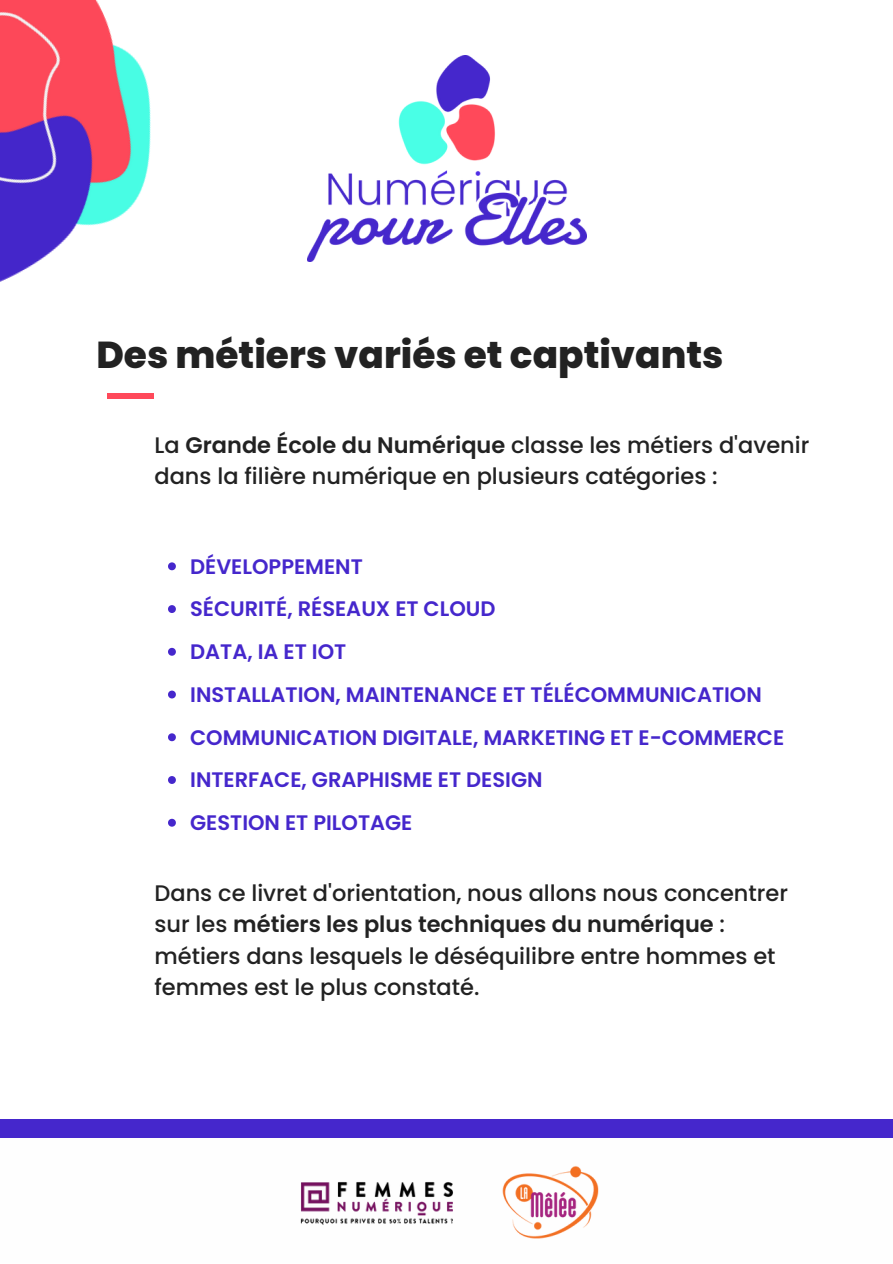
<style>
.page{position:relative;width:893px;height:1264px;background:#fff}
.page>*{position:absolute;margin:0;border:0;box-sizing:border-box;transform-origin:0 0}
.t1{font:800 37.5px "Poppins";color:#222}
.t2{font:500 22.5px/31.5px "Poppins";color:#222}
.t3{font:600 21px "Poppins";color:#4527cc}
.s1{font-weight:600}
</style>
<div class="page">
<svg style="left:168px;top:562px;width:8px;height:8px"></svg>
<svg style="left:168px;top:605px;width:8px;height:8px"></svg>
<svg style="left:168px;top:648px;width:8px;height:7px"></svg>
<svg style="left:168px;top:690px;width:8px;height:8px"></svg>
<svg style="left:168px;top:733px;width:8px;height:8px"></svg>
<svg style="left:168px;top:776px;width:8px;height:8px"></svg>
<svg style="left:168px;top:818px;width:8px;height:8px"></svg>
<div style="left:0;top:1119px;width:892px;height:120px;background:#4527cc"></div>
<div style="left:0;top:1137px;width:892px;height:125px;background:#fefefe"></div>
<img style="left:300px;top:1182px;width:153px;height:43px">
<img style="left:502px;top:1166px;width:97px;height:73px">
<div style="left:108px;top:393px;width:46px;height:5px;background:#ff495a"></div>
<img style="left:307px;top:56px;width:279px;height:205px">
<img style="left:0;top:0;width:151px;height:282px">
<p class="t1" style="left:96px;top:328px;width:628px">Des métiers variés et captivants</p>
<p class="t2" style="left:154px;top:430px;width:656px;line-height:30.3px">La <span class="s1">Grande École du Numérique</span> classe les métiers d'avenir dans la filière numérique en plusieurs catégories :</p>
<p class="t3" style="left:190px;top:551px;width:174px">DÉVELOPPEMENT</p>
<p class="t3" style="left:190px;top:594px;width:307px">SÉCURITÉ, RÉSEAUX ET CLOUD</p>
<p class="t3" style="left:190px;top:637px;width:157px">DATA, IA ET IOT</p>
<p class="t3" style="left:190px;top:679px;width:573px">INSTALLATION, MAINTENANCE ET TÉLÉCOMMUNICATION</p>
<p class="t3" style="left:190px;top:722px;width:595px">COMMUNICATION DIGITALE, MARKETING ET E-COMMERCE</p>
<p class="t3" style="left:190px;top:765px;width:354px">INTERFACE, GRAPHISME ET DESIGN</p>
<p class="t3" style="left:190px;top:808px;width:224px">GESTION ET PILOTAGE</p>
<p class="t2" style="left:154px;top:877px;width:635px">Dans ce livret d'orientation, nous allons nous concentrer sur les <span class="s1">métiers les plus techniques du numérique</span> : métiers dans lesquels le déséquilibre entre hommes et femmes est le plus constaté.</p>
</div>
